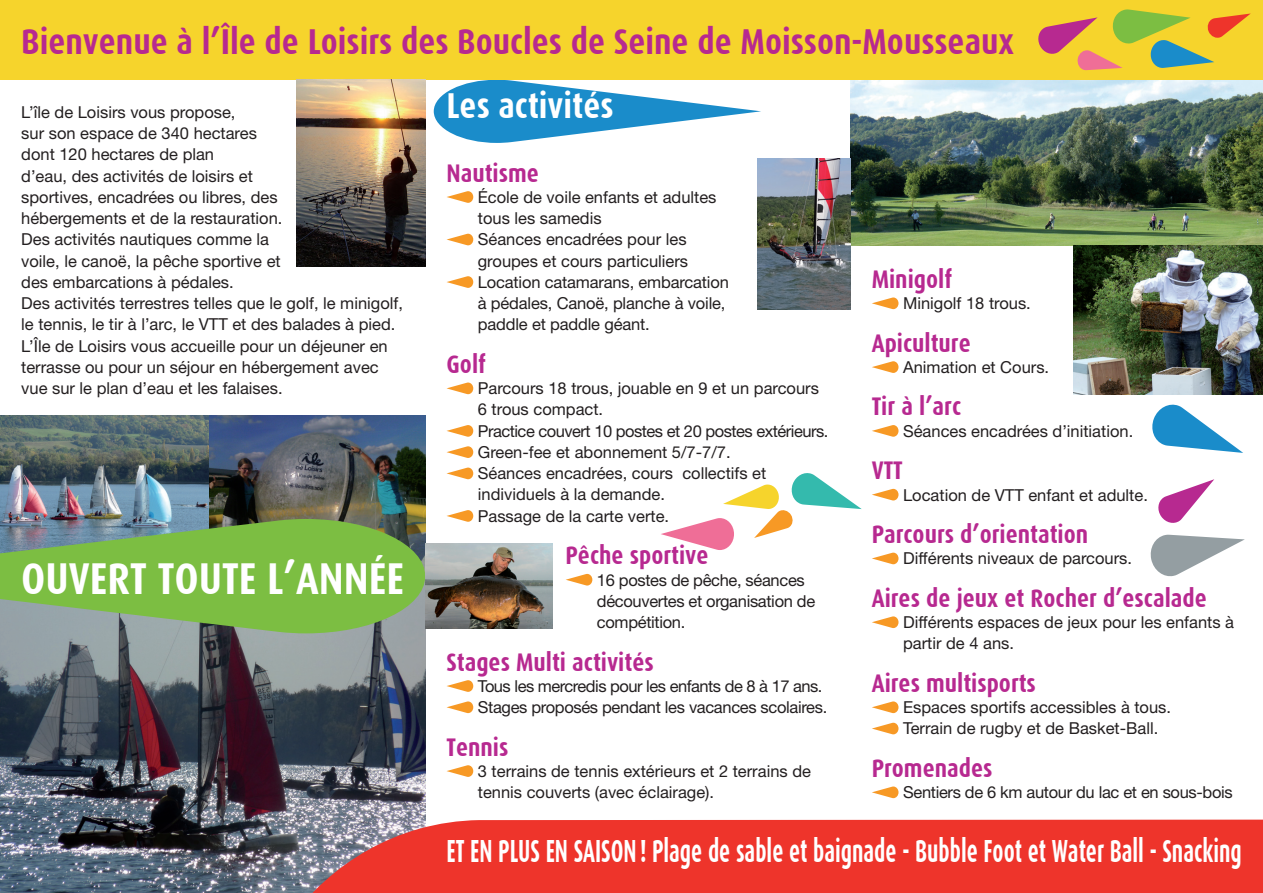
<style>
.page{position:relative;width:1263px;height:893px;background:#fff}
.page>*{position:absolute;margin:0;border:0;box-sizing:border-box;transform-origin:0 0}
.t1{font:700 44.7px "Dax Condensed";color:#fff}
.t2{font:700 36px "Dax Condensed";color:#b72990}
.t3{font:700 36px "Dax Condensed";color:#fff}
.t4{font:700 31.95px "Dax Condensed";color:#fff;scale:.73 1}
.t5{font:700 25.5px "Dax Condensed";color:#b72990}
.t6{font:16.5px/21.3px "Helvetica Neue LT Std";color:#231f20}
.t7{font:16.5px/21.3px "Helvetica Neue LT Std";letter-spacing:-.02em;color:#231f20}
</style>
<div class="page">
<img style="left:0;top:415px;width:425px;height:104px">
<img style="left:850px;top:80px;width:413px;height:165px">
<svg style="left:434px;top:80px;width:327px;height:63px"></svg>
<div style="left:0;top:0;width:1263px;height:80px;background:#f6d42c"></div>
<svg style="left:447px;top:191px;width:26px;height:12px"></svg>
<svg style="left:446px;top:234px;width:27px;height:11px"></svg>
<svg style="left:446px;top:276px;width:27px;height:12px"></svg>
<svg style="left:446px;top:383px;width:27px;height:11px"></svg>
<svg style="left:446px;top:425px;width:27px;height:12px"></svg>
<svg style="left:446px;top:446px;width:27px;height:12px"></svg>
<svg style="left:446px;top:468px;width:27px;height:11px"></svg>
<svg style="left:446px;top:510px;width:27px;height:12px"></svg>
<svg style="left:566px;top:574px;width:26px;height:11px"></svg>
<svg style="left:446px;top:680px;width:27px;height:12px"></svg>
<svg style="left:446px;top:701px;width:27px;height:12px"></svg>
<svg style="left:446px;top:765px;width:27px;height:12px"></svg>
<svg style="left:872px;top:297px;width:26px;height:12px"></svg>
<svg style="left:872px;top:361px;width:26px;height:12px"></svg>
<svg style="left:872px;top:425px;width:26px;height:12px"></svg>
<svg style="left:872px;top:489px;width:26px;height:11px"></svg>
<svg style="left:872px;top:553px;width:26px;height:11px"></svg>
<svg style="left:872px;top:616px;width:26px;height:12px"></svg>
<svg style="left:872px;top:701px;width:26px;height:12px"></svg>
<svg style="left:872px;top:723px;width:26px;height:11px"></svg>
<svg style="left:872px;top:786px;width:26px;height:12px"></svg>
<img style="left:0;top:633px;width:425px;height:260px">
<svg style="left:0;top:519px;width:425px;height:114px;background:#7cb057"></svg>
<img style="left:1073px;top:245px;width:190px;height:149px">
<img style="left:425px;top:543px;width:128px;height:85px">
<img style="left:296px;top:80px;width:129px;height:187px">
<img style="left:757px;top:158px;width:93px;height:151px">
<svg style="left:1038px;top:9px;width:213px;height:61px"></svg>
<svg style="left:1158px;top:479px;width:56px;height:44px"></svg>
<svg style="left:1150px;top:535px;width:95px;height:42px"></svg>
<svg style="left:1152px;top:404px;width:91px;height:49px"></svg>
<svg style="left:661px;top:473px;width:201px;height:77px"></svg>
<svg style="left:198px;top:819px;width:1065px;height:74px;background:#db413b"></svg>
<h2 class="t2" style="left:21px;top:22px;width:994px">Bienvenue à l’Île de Loisirs des Boucles de Seine de Moisson-Mousseaux</h2>
<p class="t6" style="left:21px;top:101px;width:383px">L’île de Loisirs vous propose,<br>sur son espace de 340 hectares<br>dont 120 hectares de plan<br>d’eau, des activités de loisirs et<br>sportives, encadrées ou libres, des<br>hébergements et de la restauration.<br>Des activités nautiques comme la<br>voile, le canoë, la pêche sportive et<br>des embarcations à pédales.<br>Des activités terrestres telles que le golf, le minigolf, le tennis, le tir à l’arc, le VTT et des balades à pied.<br>L’Île de Loisirs vous accueille pour un déjeuner en terrasse ou pour un séjour en hébergement avec vue sur le plan d’eau et les falaises.</p>
<h1 class="t1" style="left:21px;top:553px;width:384px">OUVERT TOUTE L’ANNÉE</h1>
<h2 class="t3" style="left:446px;top:85px;width:169px">Les activités</h2>
<h3 class="t5" style="left:446px;top:159px;width:94px">Nautisme</h3>
<p class="t6" style="left:478px;top:186px;width:253px">École de voile enfants et adultes tous les samedis<br>Séances encadrées pour les groupes et cours particuliers<br>Location catamarans, embarcation à pédales, Canoë, planche à voile, paddle et paddle géant.</p>
<h3 class="t5" style="left:446px;top:350px;width:41px">Golf</h3>
<p class="t6" style="left:478px;top:377px;width:352px">Parcours 18 trous, jouable en 9 et un parcours 6 trous compact.<br>Practice couvert 10 postes et 20 postes extérieurs.<br>Green-fee et abonnement 5/7-7/7.<br>Séances encadrées, cours collectifs et individuels à la demande.<br>Passage de la carte verte.</p>
<h3 class="t5" style="left:566px;top:541px;width:144px">Pêche sportive</h3>
<p class="t7" style="left:597px;top:569px;width:220px">16 postes de pêche, séances découvertes et organisation de compétition.</p>
<h3 class="t5" style="left:446px;top:648px;width:209px">Stages Multi activités</h3>
<p class="t7" style="left:478px;top:675px;width:351px">Tous les mercredis pour les enfants de 8 à 17 ans.<br>Stages proposés pendant les vacances scolaires.</p>
<h3 class="t5" style="left:446px;top:733px;width:63px">Tennis</h3>
<p class="t6" style="left:478px;top:760px;width:335px">3 terrains de tennis extérieurs et 2 terrains de tennis couverts (avec éclairage).</p>
<h3 class="t5" style="left:872px;top:265px;width:82px">Minigolf</h3>
<p class="t6" style="left:903px;top:292px;width:129px">Minigolf 18 trous.</p>
<h3 class="t5" style="left:872px;top:329px;width:100px">Apiculture</h3>
<p class="t6" style="left:903px;top:356px;width:148px">Animation et Cours.</p>
<h3 class="t5" style="left:872px;top:392px;width:91px">Tir à l’arc</h3>
<p class="t6" style="left:903px;top:420px;width:232px">Séances encadrées d’initiation.</p>
<h3 class="t5" style="left:872px;top:456px;width:33px">VTT</h3>
<p class="t6" style="left:903px;top:484px;width:246px">Location de VTT enfant et adulte.</p>
<h3 class="t5" style="left:872px;top:520px;width:218px">Parcours d’orientation</h3>
<p class="t6" style="left:903px;top:547px;width:230px">Différents niveaux de parcours.</p>
<h3 class="t5" style="left:872px;top:584px;width:337px">Aires de jeux et Rocher d’escalade</h3>
<p class="t6" style="left:903px;top:611px;width:332px">Différents espaces de jeux pour les enfants à partir de 4 ans.</p>
<h3 class="t5" style="left:872px;top:669px;width:166px">Aires multisports</h3>
<p class="t6" style="left:903px;top:696px;width:269px">Espaces sportifs accessibles à tous.<br>Terrain de rugby et de Basket-Ball.</p>
<h3 class="t5" style="left:872px;top:754px;width:122px">Promenades</h3>
<p class="t7" style="left:903px;top:781px;width:331px">Sentiers de 6 km autour du lac et en sous-bois</p>
<h3 class="t4" style="left:446px;top:834px;width:1091px">ET EN PLUS EN SAISON! Plage de sable et baignade - Bubble Foot et Water Ball - Snacking</h3>
</div>
